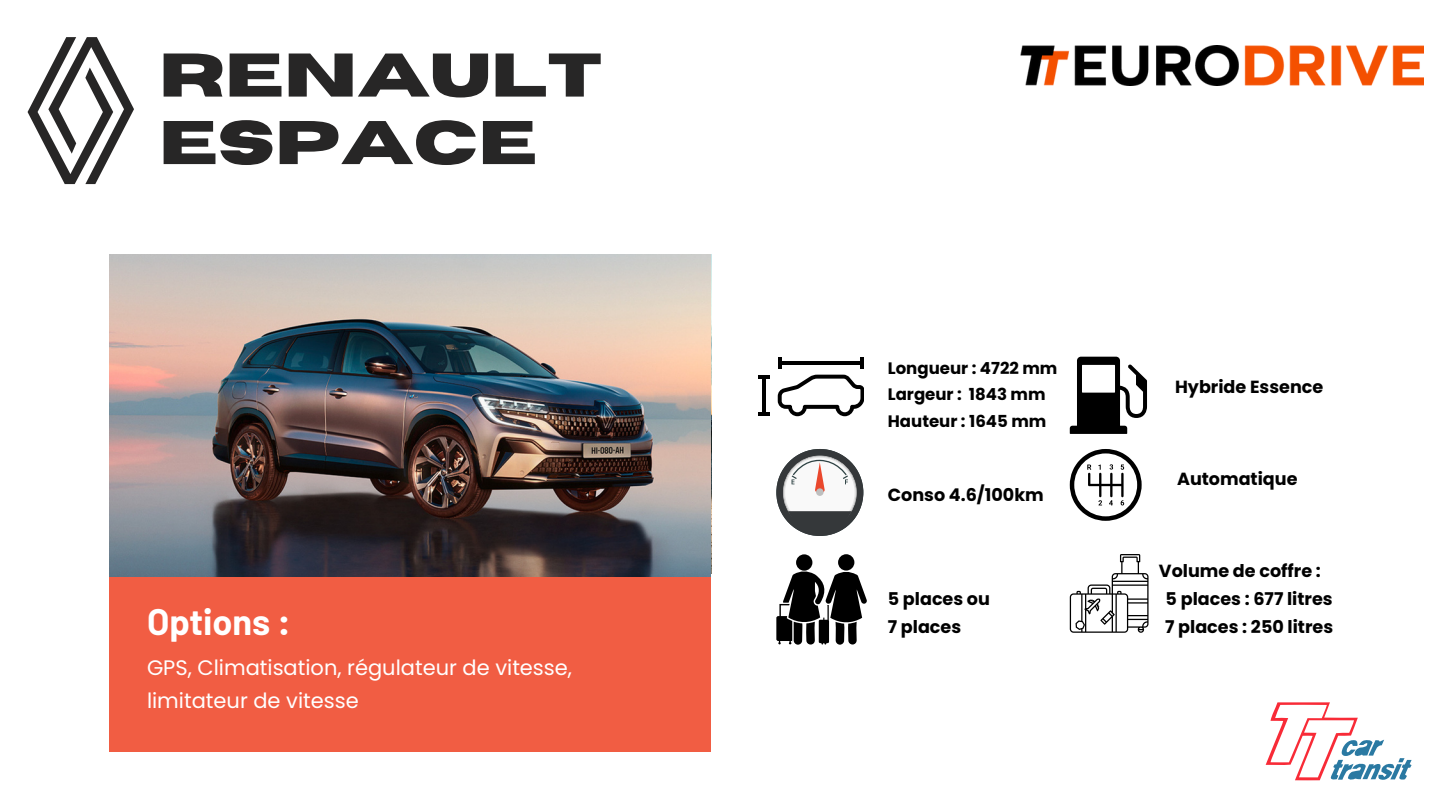
<style>
.page{position:relative;width:1440px;height:810px;background:#fff}
.page>*{position:absolute;margin:0;border:0;box-sizing:border-box;transform-origin:0 0}
.t1{font:700 61.5px/67.5px "Horizon";color:#272626}
.t2{font:700 36px "Barlow";color:#fff}
.t3{font:21px/33px "Poppins";color:#fff}
.t4{font:700 17.6px "Poppins";color:#000}
.t5{font:700 16.6px "Poppins";color:#000}
</style>
<div class="page">
<div style="left:110px;top:254px;width:601px;height:497px;background:#f15d43"></div>
<svg style="left:28px;top:37px;width:106px;height:147px"></svg>
<svg style="left:778px;top:375px;width:85px;height:41px"></svg>
<hr style="left:762px;top:377px;width:4px;height:37px;background:#000">
<hr style="left:758px;top:375px;width:12px;height:4px;background:#000">
<hr style="left:758px;top:412px;width:12px;height:4px;background:#000">
<hr style="left:780px;top:361px;width:82px;height:4px;background:#000">
<svg style="left:860px;top:357px;width:3px;height:12px"></svg>
<hr style="left:778px;top:357px;width:4px;height:12px;background:#000">
<svg style="left:1070px;top:357px;width:77px;height:77px"></svg>
<div style="left:776px;top:449px;width:87px;height:87px;background:#35383a;border-radius:50%"></div>
<svg style="left:783px;top:456px;width:74px;height:75px"></svg>
<svg style="left:1070px;top:449px;width:72px;height:72px"></svg>
<svg style="left:776px;top:571px;width:91px;height:74px"></svg>
<div style="left:796px;top:554px;width:16px;height:17px;background:#000;border-radius:50%"></div>
<div style="left:838px;top:554px;width:16px;height:17px;background:#000;border-radius:50%"></div>
<svg style="left:1070px;top:554px;width:79px;height:79px"></svg>
<img style="left:1021px;top:45px;width:402px;height:41px">
<img style="left:110px;top:254px;width:601px;height:322px">
<svg style="left:1266px;top:702px;width:146px;height:79px"></svg>
<p class="t1" style="left:159px;top:43px;width:445px">RENAULT<br>ESPACE</p>
<p class="t2" style="left:147px;top:599px;width:145px">Options :</p>
<p class="t3" style="left:147px;top:651px;width:427px">GPS, Climatisation, régulateur de vitesse, limitateur de vitesse</p>
<p class="t5" style="left:888px;top:357px;width:171px">Longueur : 4722 mm</p>
<p class="t5" style="left:888px;top:383px;width:159px">Largeur : 1843 mm</p>
<p class="t5" style="left:888px;top:409px;width:160px">Hauteur : 1645 mm</p>
<p class="t4" style="left:888px;top:482px;width:157px">Conso 4.6/100km</p>
<p class="t4" style="left:888px;top:587px;width:104px">5 places ou</p>
<p class="t4" style="left:888px;top:614px;width:75px">7 places</p>
<p class="t4" style="left:1175px;top:374px;width:150px">Hybride Essence</p>
<p class="t4" style="left:1177px;top:466px;width:122px">Automatique</p>
<p class="t4" style="left:1159px;top:559px;width:164px">Volume de coffre :</p>
<p class="t4" style="left:1166px;top:587px;width:169px">5 places : 677 litres</p>
<p class="t4" style="left:1165px;top:614px;width:169px">7 places : 250 litres</p>
</div>
